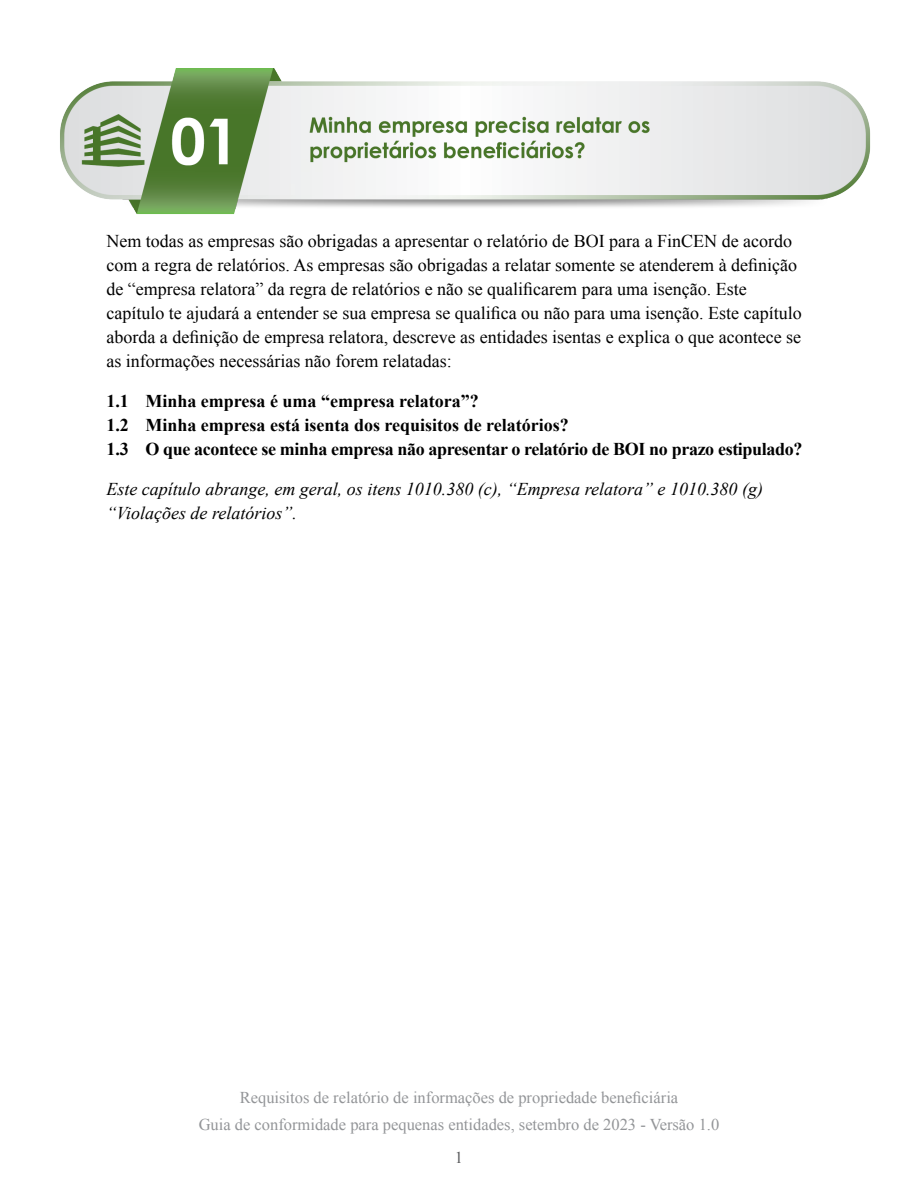
<style>
.page{position:relative;width:918px;height:1188px;background:#fff}
.page>*{position:absolute;margin:0;border:0;box-sizing:border-box;transform-origin:0 0}
.Body_Text{font:18px/24px "Times New Roman";color:#000}
.Body_Text-2{font:italic 18px/24px "Times New Roman";color:#000}
.Body_Text-3{font:700 18px "Times New Roman";color:#000}
.Body_Text-4{font:700 18px "Times New Roman";letter-spacing:-.02em;color:#000}
.t1{font:16.5px/27px "Times New Roman";color:#939598;text-align:center}
.t2{font:16.5px "Times New Roman";color:#58595b}
</style>
<div class="page">
<img style="left:60px;top:69px;width:811px;height:145px">
<p class="Body_Text" style="left:106px;top:228px;width:697px">Nem todas as empresas são obrigadas a apresentar o relatório de BOI para a FinCEN de acordo com a regra de relatórios. As empresas são obrigadas a relatar somente se atenderem à definição de “empresa relatora” da regra de relatórios e não se qualificarem para uma isenção. Este capítulo te ajudará a entender se sua empresa se qualifica ou não para uma isenção. Este capítulo aborda a definição de empresa relatora, descreve as entidades isentas e explica o que acontece se as informações necessárias não forem relatadas:</p>
<p class="Body_Text-3" style="left:106px;top:388px;width:374px">1.1 Minha empresa é uma “empresa relatora”?</p>
<p class="Body_Text-3" style="left:106px;top:412px;width:464px">1.2 Minha empresa está isenta dos requisitos de relatórios?</p>
<p class="Body_Text-4" style="left:106px;top:436px;width:698px">1.3 O que acontece se minha empresa não apresentar o relatório de BOI no prazo estipulado?</p>
<p class="Body_Text-2" style="left:106px;top:477px;width:658px">Este capítulo abrange, em geral, os itens 1010.380 (c), “Empresa relatora” e 1010.380 (g) “Violações de relatórios”.</p>
<p class="t1" style="left:199px;top:1084px;width:522px">Requisitos de relatório de informações de propriedade beneficiária<br>Guia de conformidade para pequenas entidades, setembro de 2023 - Versão 1.0</p>
<p class="t2" style="left:455px;top:1147px;width:10px">1</p>
</div>
